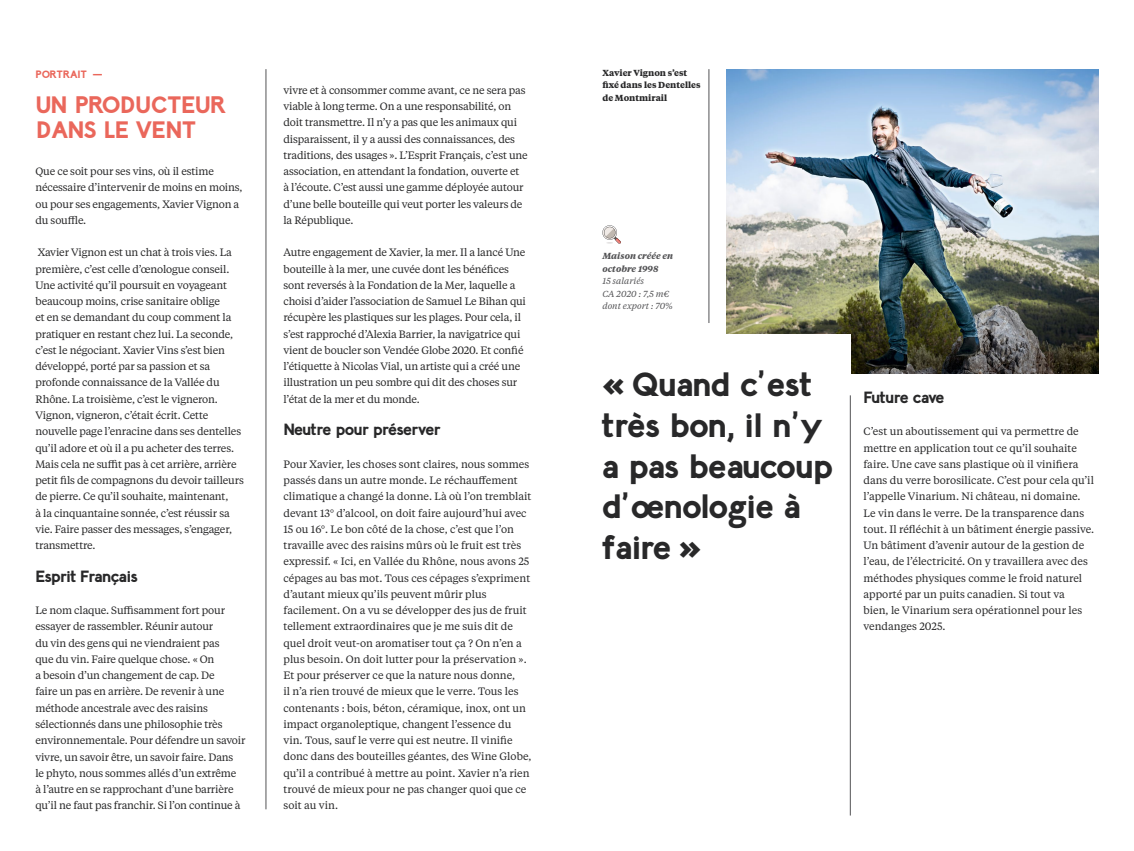
<style>
.page{position:relative;width:1134px;height:851px;background:#fff}
.page>*{position:absolute;margin:0;border:0;box-sizing:border-box;transform-origin:0 0}
.t1{font:700 33.75px/40.5px "Lil Grotesk";letter-spacing:-.02em;color:#282829}
.t2{font:700 23.75px/25px "Lil Grotesk";letter-spacing:-.03em;color:#ea675b}
.t3{font:700 16.25px "Lil Grotesk";letter-spacing:-.04em;color:#282829}
.t4{font:10.62px/16.2px "Tiempos Text";letter-spacing:-.015em;color:#282829}
.t5{font:700 10.62px "Lil Grotesk";color:#ea675b}
.t6{font:700 8.75px/12.5px "Tiempos Text";color:#282829}
.t7{font:italic 8.75px/12.5px "Tiempos Text";color:#535355}
.t8{font:italic 700 8.75px/12.5px "Tiempos Text";color:#535355}
</style>
<div class="page">
<img style="left:726px;top:69px;width:372px;height:305px">
<svg style="left:602px;top:225px;width:19px;height:19px"></svg>
<hr style="left:709px;top:69px;width:1px;height:254px;background:#535355">
<div style="left:602px;top:334px;width:248px;height:467px;background:#fff"></div>
<hr style="left:266px;top:69px;width:1px;height:740px;background:#535355">
<hr style="left:850px;top:395px;width:1px;height:420px;background:#535355">
<p class="t5" style="left:35px;top:68px;width:69px">PORTRAIT —</p>
<h2 class="t2" style="left:35px;top:93px;width:192px">UN PRODUCTEUR<br>DANS LE VENT</h2>
<p class="t4" style="left:35px;top:163px;width:209px">Que ce soit pour ses vins, où il estime nécessaire d’intervenir de moins en moins, ou pour ses engagements, Xavier Vignon a du souffle.</p>
<p class="t4" style="left:35px;top:244px;width:210px">Xavier Vignon est un chat à trois vies. La première, c’est celle d’œnologue conseil.<br>Une activité qu’il poursuit en voyageant beaucoup moins, crise sanitaire oblige<br>et en se demandant du coup comment la pratiquer en restant chez lui. La seconde, c’est le négociant. Xavier Vins s’est bien développé, porté par sa passion et sa profonde connaissance de la Vallée du Rhône. La troisième, c’est le vigneron.<br>Vignon, vigneron, c’était écrit. Cette nouvelle page l’enracine dans ses dentelles qu’il adore et où il a pu acheter des terres.<br>Mais cela ne suffit pas à cet arrière, arrière petit fils de compagnons du devoir tailleurs de pierre. Ce qu’il souhaite, maintenant,<br>à la cinquantaine sonnée, c’est réussir sa vie. Faire passer des messages, s’engager, transmettre.</p>
<h3 class="t3" style="left:35px;top:566px;width:104px">Esprit Français</h3>
<p class="t4" style="left:35px;top:601px;width:212px">Le nom claque. Suffisamment fort pour essayer de rassembler. Réunir autour<br>du vin des gens qui ne viendraient pas<br>que du vin. Faire quelque chose. « On<br>a besoin d’un changement de cap. De<br>faire un pas en arrière. De revenir à une méthode ancestrale avec des raisins sélectionnés dans une philosophie très environnementale. Pour défendre un savoir vivre, un savoir être, un savoir faire. Dans<br>le phyto, nous sommes allés d’un extrême<br>à l’autre en se rapprochant d’une barrière qu’il ne faut pas franchir. Si l’on continue à</p>
<p class="t4" style="left:283px;top:81px;width:246px">vivre et à consommer comme avant, ce ne sera pas viable à long terme. On a une responsabilité, on doit transmettre. Il n’y a pas que les animaux qui disparaissent, il y a aussi des connaissances, des traditions, des usages ». L’Esprit Français, c’est une association, en attendant la fondation, ouverte et à l’écoute. C’est aussi une gamme déployée autour d’une belle bouteille qui veut porter les valeurs de la République.</p>
<p class="t4" style="left:283px;top:244px;width:244px">Autre engagement de Xavier, la mer. Il a lancé Une bouteille à la mer, une cuvée dont les bénéfices sont reversés à la Fondation de la Mer, laquelle a choisi d’aider l’association de Samuel Le Bihan qui récupère les plastiques sur les plages. Pour cela, il s’est rapproché d’Alexia Barrier, la navigatrice qui vient de boucler son Vendée Globe 2020. Et confié l’étiquette à Nicolas Vial, un artiste qui a créé une illustration un peu sombre qui dit des choses sur l’état de la mer et du monde.</p>
<h3 class="t3" style="left:283px;top:420px;width:159px">Neutre pour préserver</h3>
<p class="t4" style="left:283px;top:455px;width:250px">Pour Xavier, les choses sont claires, nous sommes passés dans un autre monde. Le réchauffement climatique a changé la donne. Là où l’on tremblait devant 13° d’alcool, on doit faire aujourd’hui avec 15 ou 16°. Le bon côté de la chose, c’est que l’on travaille avec des raisins mûrs où le fruit est très expressif. « Ici, en Vallée du Rhône, nous avons 25 cépages au bas mot. Tous ces cépages s’expriment d’autant mieux qu’ils peuvent mûrir plus facilement. On a vu se développer des jus de fruit tellement extraordinaires que je me suis dit de quel droit veut-on aromatiser tout ça ? On n’en a plus besoin. On doit lutter pour la préservation ».<br>Et pour préserver ce que la nature nous donne,<br>il n’a rien trouvé de mieux que le verre. Tous les contenants : bois, béton, céramique, inox, ont un impact organoleptique, changent l’essence du vin. Tous, sauf le verre qui est neutre. Il vinifie donc dans des bouteilles géantes, des Wine Globe, qu’il a contribué à mettre au point. Xavier n’a rien trouvé de mieux pour ne pas changer quoi que ce soit au vin.</p>
<p class="t6" style="left:602px;top:66px;width:100px">Xavier Vignon s’est fixé dans les Dentelles de Montmirail</p>
<p class="t8" style="left:602px;top:249px;width:72px">Maison créée en octobre 1998</p>
<p class="t7" style="left:602px;top:274px;width:72px">15 salariés<br>CA 2020 : 7,5 m€ dont export : 70%</p>
<h1 class="t1" style="left:602px;top:365px;width:233px">«Quand c’est très bon, il n’y a pas beaucoup d’œnologie à faire»</h1>
<h3 class="t3" style="left:863px;top:387px;width:83px">Future cave</h3>
<p class="t4" style="left:863px;top:423px;width:232px">C’est un aboutissement qui va permettre de mettre en application tout ce qu’il souhaite faire. Une cave sans plastique où il vinifiera dans du verre borosilicate. C’est pour cela qu’il l’appelle Vinarium. Ni château, ni domaine.<br>Le vin dans le verre. De la transparence dans tout. Il réfléchit à un bâtiment énergie passive.<br>Un bâtiment d’avenir autour de la gestion de l’eau, de l’électricité. On y travaillera avec des méthodes physiques comme le froid naturel apporté par un puits canadien. Si tout va<br>bien, le Vinarium sera opérationnel pour les vendanges 2025.</p>
</div>
